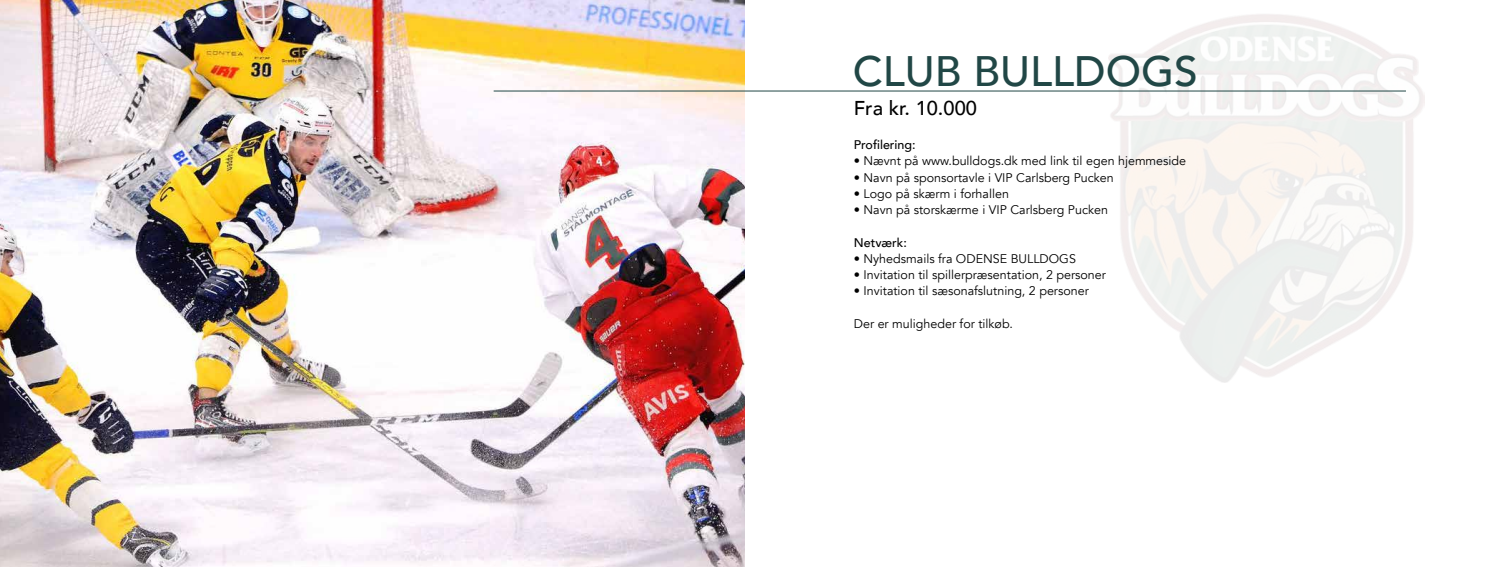
<style>
.page{position:relative;width:1489px;height:567px;background:#fff}
.page>*{position:absolute;margin:0;border:0;box-sizing:border-box;transform-origin:0 0}
.t1{font:500 42.5px "Avenir";color:#214746}
.t2{font:500 20px "Avenir";color:#000}
.t3{font:12.5px "Avenir";color:#000}
.t4{font:500 12.5px "Avenir";color:#000}
</style>
<div class="page">
<img style="left:0;top:0;width:744px;height:567px">
<hr style="left:493px;top:91px;width:912px;height:1px;background:#214746">
<h1 class="t1" style="left:852px;top:35px;width:346px">CLUB BULLDOGS</h1>
<h2 class="t2" style="left:853px;top:91px;width:125px">Fra kr. 10.000</h2>
<p class="t4" style="left:853px;top:134px;width:63px">Profilering:</p>
<p class="t3" style="left:853px;top:154px;width:334px">• Nævnt på www.bulldogs.dk med link til egen hjemmeside</p>
<p class="t3" style="left:853px;top:170px;width:261px">• Navn på sponsortavle i VIP Carlsberg Pucken</p>
<p class="t3" style="left:853px;top:186px;width:157px">• Logo på skærm i forhallen</p>
<p class="t3" style="left:853px;top:202px;width:255px">• Navn på storskærme i VIP Carlsberg Pucken</p>
<p class="t4" style="left:853px;top:231px;width:55px">Netværk:</p>
<p class="t3" style="left:853px;top:251px;width:224px">• Nyhedsmails fra ODENSE BULLDOGS</p>
<p class="t3" style="left:853px;top:267px;width:254px">• Invitation til spillerpræsentation, 2 personer</p>
<p class="t3" style="left:853px;top:284px;width:236px">• Invitation til sæsonafslutning, 2 personer</p>
<p class="t3" style="left:853px;top:316px;width:161px">Der er muligheder for tilkøb.</p>
</div>
